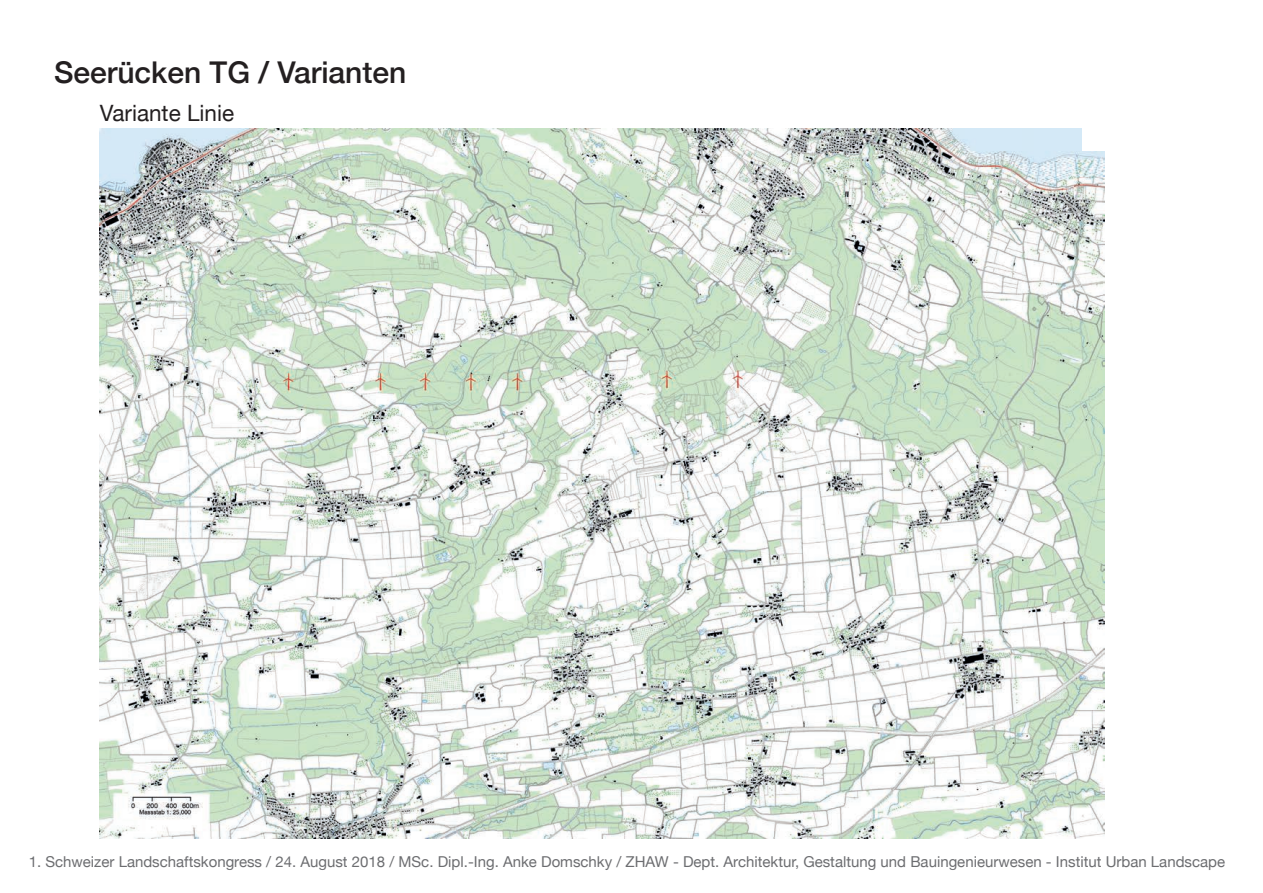
<style>
.page{position:relative;width:1263px;height:893px;background:#fff}
.page>*{position:absolute;margin:0;border:0;box-sizing:border-box;transform-origin:0 0}
.t1{font:500 30px "Helvetica Neue";color:#231f20}
.t2{font:22.5px "Helvetica Neue";color:#231f20}
.t3{font:15px "Helvetica Neue";color:#6c6d70}
</style>
<div class="page">
<img style="left:100px;top:129px;width:1004px;height:710px">
<div style="left:1082px;top:17px;width:166px;height:134px;background:#fff"></div>
<h1 class="t1" style="left:54px;top:48px;width:354px">Seerücken TG / Varianten</h1>
<h2 class="t2" style="left:100px;top:97px;width:136px">Variante Linie</h2>
<p class="t3" style="left:29px;top:851px;width:1198px">1. Schweizer Landschaftskongress / 24. August 2018 / MSc. Dipl.-Ing. Anke Domschky / ZHAW - Dept. Architektur, Gestaltung und Bauingenieurwesen - Institut Urban Landscape</p>
</div>
